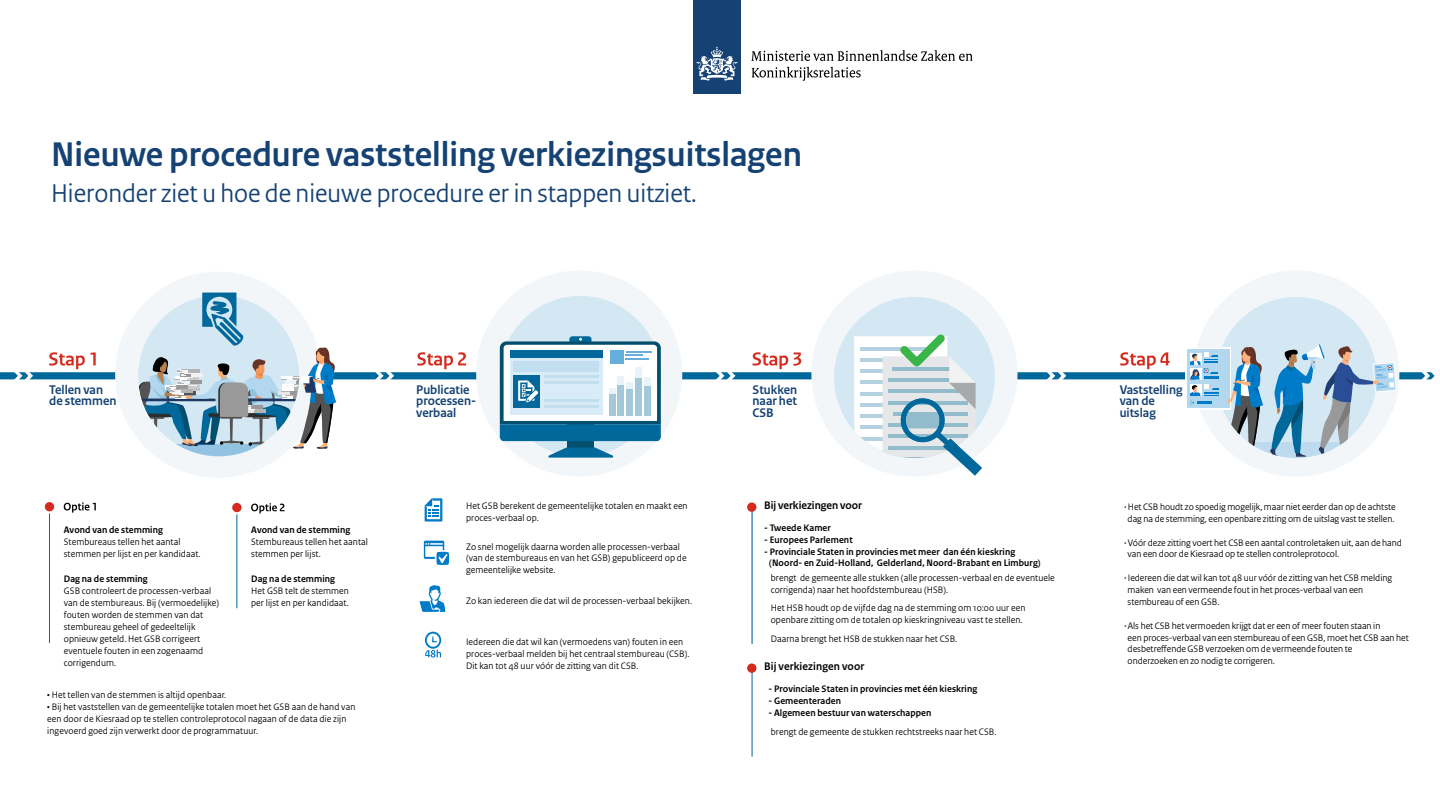
<style>
.page{position:relative;width:1440px;height:810px;background:#fff}
.page>*{position:absolute;margin:0;border:0;box-sizing:border-box;transform-origin:0 0}
.Top_Heading{font:700 36px "Rijksoverheid Sans Heading";color:#154273}
.Top_subHeading{font:27px "Rijksoverheid Sans Heading Regular 2";color:#154273}
.t1{font:13.2px/11.6px "Rijksoverheid Sans Heading Bold 3";color:#154273}
.t2{font:11.55px "Rijksoverheid Sans Heading Bold 3";letter-spacing:.005em;color:#000}
.t3{font:9.9px/11.9px "Rijksoverheid Sans Heading Regular 3";letter-spacing:.01em;color:#000}
.t4{font:9.9px/11.9px "Rijksoverheid Sans Heading Bold 3";letter-spacing:.01em;color:#000}
.s1{font-family:"Rijksoverheid Sans Heading Bold 3"}
</style>
<div class="page">
<div style="left:693px;top:0;width:47px;height:94px;background:#154273"></div>
<svg style="left:696px;top:47px;width:41px;height:34px"></svg>
<svg style="left:751px;top:50px;width:222px;height:11px"></svg>
<svg style="left:752px;top:67px;width:109px;height:14px"></svg>
<div style="left:0;top:372px;width:1433px;height:7px;background:#01689b"></div>
<div style="left:115px;top:272px;width:206px;height:206px;background:#f2f6f9;border-radius:50%"></div>
<div style="left:476px;top:271px;width:206px;height:206px;background:#f2f6f9;border-radius:50%"></div>
<div style="left:1193px;top:271px;width:206px;height:206px;background:#f2f6f9;border-radius:50%"></div>
<hr style="left:49px;top:507px;width:1px;height:136px;background:#01689b">
<hr style="left:236px;top:507px;width:1px;height:101px;background:#01689b">
<hr style="left:752px;top:507px;width:1px;height:137px;background:#01689b">
<hr style="left:752px;top:667px;width:1px;height:89px;background:#01689b">
<div style="left:1216px;top:297px;width:161px;height:161px;background:#d4e8f4;border-radius:50%"></div>
<svg style="left:1285px;top:457px;width:23px;height:1px"></svg>
<div style="left:811px;top:271px;width:206px;height:206px;background:#f2f6f9;border-radius:50%"></div>
<div style="left:834px;top:297px;width:161px;height:161px;background:#d4e8f4;border-radius:50%"></div>
<div style="left:500px;top:296px;width:161px;height:161px;background:#d4e8f4;border-radius:50%"></div>
<div style="left:569px;top:336px;width:23px;height:12px;background:#01689b;border-radius:3px"></div>
<div style="left:567px;top:414px;width:27px;height:34px;background:#034f6d"></div>
<svg style="left:185px;top:449px;width:67px;height:7px"></svg>
<svg style="left:49px;top:352px;width:36px;height:17px"></svg>
<svg style="left:91px;top:352px;width:5px;height:13px"></svg>
<svg style="left:417px;top:352px;width:49px;height:17px"></svg>
<svg style="left:753px;top:352px;width:48px;height:17px"></svg>
<svg style="left:64px;top:502px;width:32px;height:11px"></svg>
<svg style="left:44px;top:502px;width:11px;height:12px"></svg>
<svg style="left:251px;top:503px;width:34px;height:10px"></svg>
<svg style="left:232px;top:502px;width:10px;height:12px"></svg>
<div style="left:747px;top:502px;width:9px;height:10px;background:#d52b1e;border-radius:50%"></div>
<div style="left:747px;top:663px;width:9px;height:10px;background:#d52b1e;border-radius:50%"></div>
<svg style="left:420px;top:585px;width:25px;height:27px"></svg>
<svg style="left:425px;top:498px;width:17px;height:24px"></svg>
<svg style="left:424px;top:541px;width:25px;height:24px"></svg>
<svg style="left:425px;top:632px;width:16px;height:26px"></svg>
<svg style="left:500px;top:338px;width:161px;height:103px"></svg>
<svg style="left:369px;top:372px;width:27px;height:8px"></svg>
<svg style="left:8px;top:372px;width:27px;height:8px"></svg>
<svg style="left:1415px;top:372px;width:20px;height:8px"></svg>
<svg style="left:1040px;top:372px;width:29px;height:8px"></svg>
<svg style="left:710px;top:372px;width:28px;height:8px"></svg>
<svg style="left:549px;top:447px;width:64px;height:11px"></svg>
<div style="left:1186px;top:348px;width:45px;height:61px;background:#fff"></div>
<div style="left:1187px;top:349px;width:42px;height:59px;background:#b2d7ee"></div>
<svg style="left:1190px;top:344px;width:206px;height:113px"></svg>
<svg style="left:1120px;top:352px;width:50px;height:17px"></svg>
<svg style="left:138px;top:293px;width:201px;height:156px"></svg>
<svg style="left:854px;top:327px;width:128px;height:149px"></svg>
<h1 class="Top_Heading" style="left:51px;top:134px;width:752px">Nieuwe procedure vaststelling verkiezingsuitslagen</h1>
<h2 class="Top_subHeading" style="left:51px;top:177px;width:647px">Hieronder ziet u hoe de nieuwe procedure er in stappen uitziet.</h2>
<h3 class="t1" style="left:49px;top:384px;width:69px">Tellen van de stemmen</h3>
<h3 class="t1" style="left:416px;top:384px;width:61px">Publicatie processen&shy;verbaal</h3>
<h3 class="t1" style="left:753px;top:384px;width:46px;text-align:justify">Stukken naar het CSB</h3>
<h3 class="t1" style="left:1120px;top:384px;width:64px">Vaststelling van de uitslag</h3>
<p class="t4" style="left:64px;top:524px;width:101px">Avond van de stemming</p>
<p class="t3" style="left:64px;top:536px;width:138px">Stembureaus tellen het aantal stemmen per lijst en per kandidaat.</p>
<p class="t4" style="left:251px;top:524px;width:101px">Avond van de stemming</p>
<p class="t3" style="left:251px;top:536px;width:118px">Stembureaus tellen het aantal stemmen per lijst.</p>
<p class="t4" style="left:64px;top:574px;width:85px">Dag na de stemming</p>
<p class="t3" style="left:64px;top:585px;width:157px">GSB controleert de processen-verbaal van de stembureaus. Bij (vermoedelijke) fouten worden de stemmen van dat stembureau geheel of gedeeltelijk opnieuw geteld. Het GSB corrigeert eventuele fouten in een zogenaamd corrigendum.</p>
<p class="t3" style="left:47px;top:689px;width:180px">• Het tellen van de stemmen is altijd openbaar.</p>
<p class="t3" style="left:47px;top:701px;width:310px">• Bij het vaststellen van de gemeentelijke totalen moet het GSB aan de hand van een door de Kiesraad op te stellen controleprotocol nagaan of de data die zijn ingevoerd goed zijn verwerkt door de programmatuur.</p>
<p class="t4" style="left:251px;top:574px;width:85px">Dag na de stemming</p>
<p class="t3" style="left:251px;top:585px;width:99px">Het GSB telt de stemmen per lijst en per kandidaat.</p>
<p class="t3" style="left:466px;top:500px;width:223px">Het GSB berekent de gemeentelijke totalen en maakt een proces-verbaal op.</p>
<p class="t3" style="left:466px;top:541px;width:222px">Zo snel mogelijk daarna worden alle processen-verbaal (van de stembureaus en van het GSB) gepubliceerd op de gemeentelijke website.</p>
<p class="t3" style="left:466px;top:595px;width:228px">Zo kan iedereen die dat wil de processen-verbaal bekijken.</p>
<p class="t3" style="left:466px;top:636px;width:225px">Iedereen die dat wil kan (vermoedens van) fouten in een proces-verbaal melden bij het centraal stembureau (CSB).<br>Dit kan tot 48 uur vóór de zitting van dit CSB.</p>
<p class="t2" style="left:764px;top:499px;width:99px">Bij verkiezingen voor</p>
<p class="t4" style="left:764px;top:522px;width:68px">- Tweede Kamer</p>
<p class="t4" style="left:764px;top:534px;width:90px">- Europees Parlement</p>
<p class="t4" style="left:769px;top:546px;width:273px;text-indent:-5px">- Provinciale Staten in provincies met meer dan één kieskring (Noord- en Zuid-Holland, Gelderland, Noord-Brabant en Limburg)</p>
<p class="t3" style="left:771px;top:572px;width:286px">brengt de gemeente alle stukken (alle processen-verbaal en de eventuele corrigenda) naar het hoofdstembureau (HSB).</p>
<p class="t3" style="left:771px;top:602px;width:256px">Het HSB houdt op de vijfde dag na de stemming om 10:00 uur een openbare zitting om de totalen op kieskringniveau vast te stellen.</p>
<p class="t3" style="left:771px;top:632px;width:188px">Daarna brengt het HSB de stukken naar het CSB.</p>
<p class="t2" style="left:764px;top:660px;width:102px">Bij verkiezingen voor</p>
<p class="t4" style="left:769px;top:683px;width:210px">- Provinciale Staten in provincies met één kieskring</p>
<p class="t4" style="left:769px;top:695px;width:74px">- Gemeenteraden</p>
<p class="t4" style="left:769px;top:707px;width:164px">- Algemeen bestuur van waterschappen</p>
<p class="t3" style="left:771px;top:726px;width:227px">brengt de gemeente de stukken rechtstreeks naar het CSB.</p>
<p class="t3" style="left:1124px;top:501px;width:273px;text-align:center"><span class="s1">·</span> Het CSB houdt zo spoedig mogelijk, maar niet eerder dan op de achtste dag na de stemming, een openbare zit ting om de uitslag vast te stellen.</p>
<p class="t3" style="left:1128px;top:537px;width:276px;text-indent:-3px"><span class="s1">·</span> Vóór deze zit ting voert het CSB een aantal controletaken uit, aan de hand van een door de Kiesraad op te stellen controleprotocol.</p>
<p class="t3" style="left:1128px;top:572px;width:266px;text-indent:-3px"><span class="s1">·</span> Iedereen die dat wil kan tot 48 uur vóór de zit ting van het CSB melding maken van een vermeende fout in het proces-verbaal van een stembureau of een GSB.</p>
<p class="t3" style="left:1128px;top:620px;width:283px;text-indent:-3px"><span class="s1">·</span> Als het CSB het vermoeden krijgt dat er een of meer fouten staan in<br>een proces-verbaal van een stembureau of een GSB, moet het CSB aan het desbetref fende GSB verzoeken om de vermeende fouten te<br>onderzoeken en zo nodig te corrigeren.</p>
</div>
